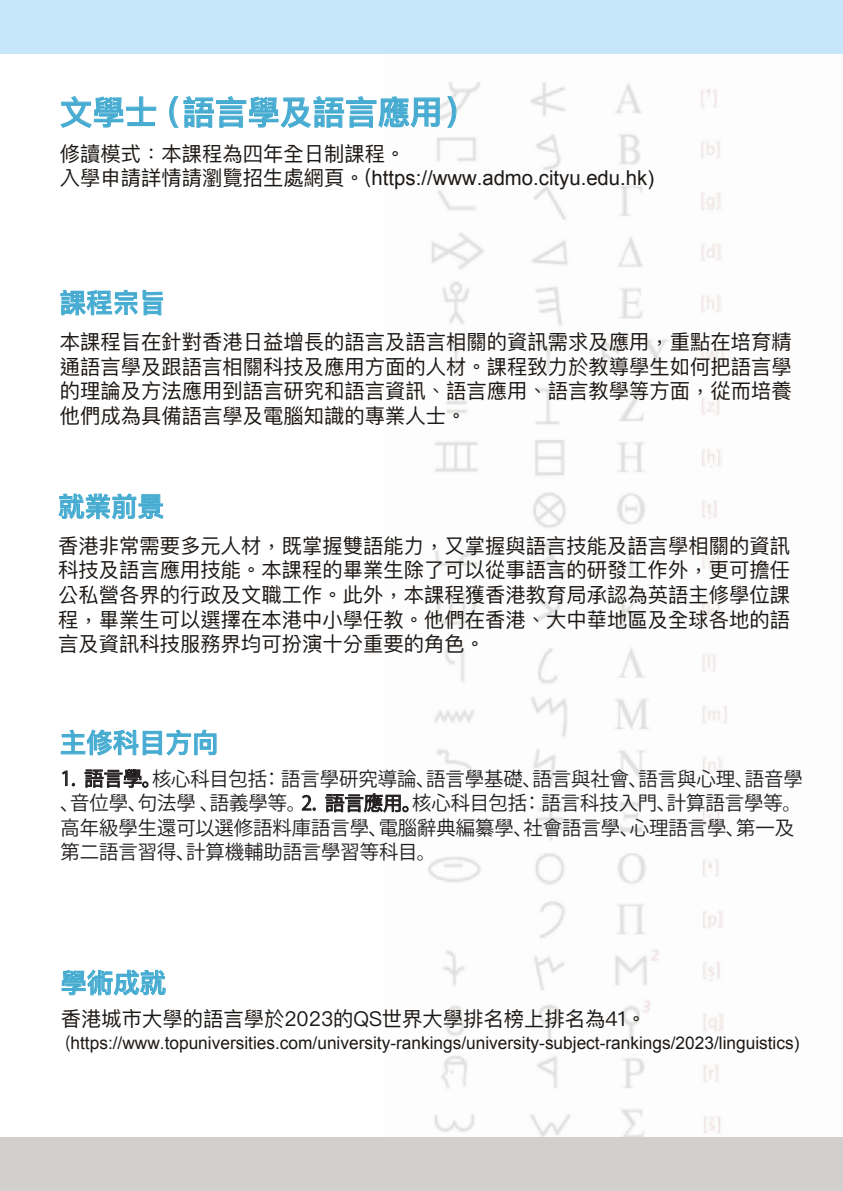
<style>
.page{position:relative;width:843px;height:1191px;background:#fff}
.page>*{position:absolute;margin:0;border:0;box-sizing:border-box;transform-origin:0 0}
.t1{font:500 32.8px "Ping Fang TC";color:#4aabd3}
.t2{font:500 26.6px "Ping Fang TC";color:#4aabd3}
.t3{font:20.4px/24.6px "Ping Fang TC";color:#1c1815;text-align:justify}
.t4{font:20.4px "Arial";color:#1c1815}
.t5{font:19.4px/24.6px "Koz Go Pr 6 N";color:#231f20}
.t6{font:17.4px "Arial";color:#1c1815}
.s1{font-family:"Ping Fang TC"}
.s2{font-family:"Koz Go Pr 6 N"}
</style>
<div class="page">
<img style="left:384px;top:53px;width:335px;height:246px">
<img style="left:435px;top:299px;width:286px;height:278px">
<img style="left:384px;top:591px;width:338px;height:266px">
<img style="left:428px;top:857px;width:295px;height:279px">
<div style="left:0;top:1137px;width:842px;height:54px;background:#d1d0ce"></div>
<div style="left:0;top:0;width:842px;height:53px;background:#c5e7f9"></div>
<svg style="left:60px;top:96px;width:96px;height:32px"></svg>
<svg style="left:169px;top:96px;width:270px;height:32px"></svg>
<svg style="left:447px;top:96px;width:9px;height:32px"></svg>
<svg style="left:60px;top:289px;width:103px;height:26px"></svg>
<svg style="left:58px;top:493px;width:105px;height:26px"></svg>
<svg style="left:61px;top:729px;width:155px;height:26px"></svg>
<svg style="left:62px;top:969px;width:104px;height:26px"></svg>
<svg style="left:62px;top:770px;width:13px;height:16px"></svg>
<svg style="left:84px;top:768px;width:64px;height:19px"></svg>
<svg style="left:301px;top:795px;width:14px;height:15px"></svg>
<svg style="left:325px;top:793px;width:83px;height:19px"></svg>
<h1 class="t1" style="left:60px;top:92px;width:399px">文學士 (語言學及語言應用)</h1>
<p class="t3" style="left:60px;top:141px;width:347px">修讀模式：本課程為四年全日制課程。</p>
<p class="t4" style="left:60px;top:165px;width:595px"><span class="s1">入學申請詳情請瀏覽招生處網頁。(</span>https://www.admo.cityu.edu.hk)</p>
<h2 class="t2" style="left:60px;top:286px;width:107px">課程宗旨</h2>
<p class="t3" style="left:60px;top:329px;width:733px">本課程旨在針對香港日益增長的語言及語言相關的資訊需求及應用，重點在培育精通語言學及跟語言相關科技及應用方面的人材。課程致力於教導學生如何把語言學的理論及方法應用到語言研究和語言資訊、語言應用、語言教學等方面，從而培養他們成為具備語言學及電腦知識的專業人士。</p>
<h2 class="t2" style="left:58px;top:490px;width:107px">就業前景</h2>
<p class="t3" style="left:58px;top:533px;width:733px">香港非常需要多元人材，既掌握雙語能力，又掌握與語言技能及語言學相關的資訊科技及語言應用技能。本課程的畢業生除了可以從事語言的研發工作外，更可擔任公私營各界的行政及文職工作。此外，本課程獲香港教育局承認為英語主修學位課程，畢業生可以選擇在本港中小學任教。他們在香港、大中華地區及全球各地的語言及資訊科技服務界均可扮演十分重要的角色。</p>
<h2 class="t2" style="left:60px;top:726px;width:160px">主修科目方向</h2>
<p class="t5" style="left:60px;top:766px;width:743px">1. 語言學。核心科目包括： 語言學研究導論、語言學基礎、語言與社會、語言與心理、語音學、音位學、句法學 、語義學等。2. 語言應用。核心科目包括： 語言科技入門、計算語言學等。高年級學生還可以選修語料庫語言學、電腦辭典編纂學、社會語言學、心理語言學、第一及第二語言習得、計算機輔助語言學習等科目。</p>
<h2 class="t2" style="left:60px;top:966px;width:107px">學術成就</h2>
<p class="t3" style="left:61px;top:1005px;width:587px">香港城市大學的語言學於2023的QS世界大學排名榜上排名為41。</p>
<p class="t6" style="left:65px;top:1031px;width:735px"><span class="s2">(</span>https://www.topuniversities.com/university-rankings/university-subject-rankings/2023/linguistics)</p>
</div>
